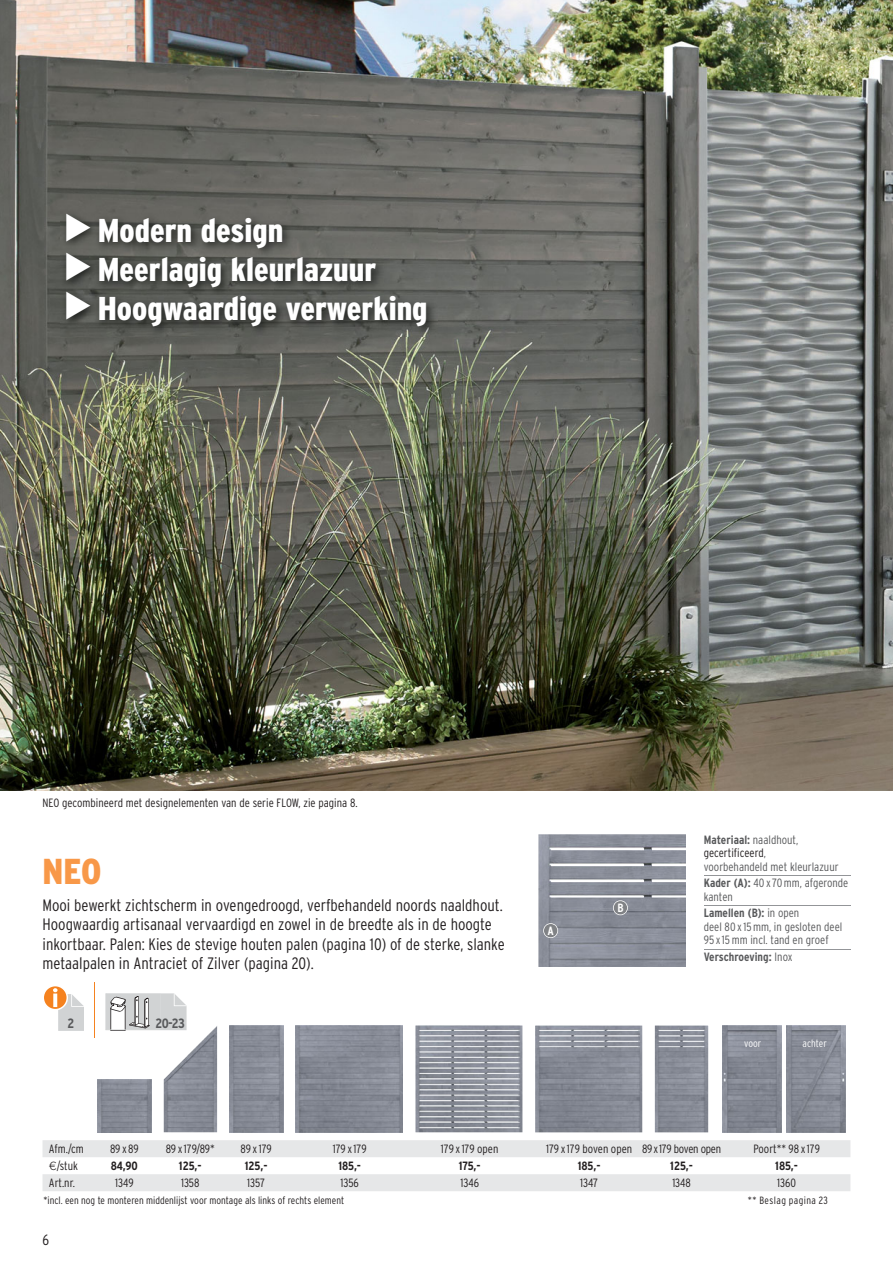
<style>
.page{position:relative;width:893px;height:1263px;background:#fff}
.page>*{position:absolute;margin:0;border:0;box-sizing:border-box;transform-origin:0 0}
.t1{font:900 36px "Interstate Condensed";color:#f89848}
.t2{font:900 33px/39px "Interstate Condensed";color:#fff}
.t3{font:300 16.5px/19.5px "Interstate Condensed";color:#231f20}
.t4{font:300 15px "Interstate Condensed";color:#231f20}
.t5{font:700 13.5px "Interstate Condensed";color:#58595b}
.t6{font:300 12px/17px "Interstate Condensed";color:#231f20}
.t7{font:300 12px/13.5px "Interstate Condensed";color:#58595b}
.t8{font:700 12px "Interstate Condensed";color:#231f20}
.t9{font:700 12px "Interstate Condensed";color:#58595b}
.t10{font:300 12px "Interstate Condensed";letter-spacing:-.02em;color:#231f20}
.t11{font:700 12px "Interstate Condensed";color:#fff}
.t12{font:300 10.5px "Interstate Condensed";color:#231f20}
.t13{font:300 10.5px "Interstate Condensed";letter-spacing:.045em;color:#231f20}
.t14{font:300 10.5px "Interstate Condensed";color:#fff}
.s1{font-family:"Lucida Grande";font-weight:400}
.s2{font-family:"Akzid Grtsk Next"}
.s3{font-weight:700}
.s4{color:#231f20}
.s5{font-weight:300}
</style>
<div class="page">
<img style="left:0;top:0;width:893px;height:791px">
<img style="left:61px;top:209px;width:376px;height:128px">
<img style="left:538px;top:834px;width:147px;height:132px">
<svg style="left:543px;top:923px;width:15px;height:15px"></svg>
<svg style="left:613px;top:900px;width:15px;height:15px"></svg>
<svg style="left:43px;top:1140px;width:807px;height:51px"></svg>
<img style="left:723px;top:1025px;width:59px;height:107px">
<img style="left:787px;top:1025px;width:58px;height:107px">
<img style="left:535px;top:1025px;width:107px;height:107px">
<img style="left:655px;top:1025px;width:53px;height:107px">
<img style="left:415px;top:1025px;width:107px;height:107px">
<img style="left:296px;top:1025px;width:107px;height:107px">
<img style="left:230px;top:1025px;width:53px;height:107px">
<img style="left:172px;top:1026px;width:45px;height:106px">
<img style="left:98px;top:1079px;width:53px;height:53px">
<svg style="left:44px;top:986px;width:40px;height:45px"></svg>
<svg style="left:53px;top:993px;width:4px;height:14px"></svg>
<svg style="left:105px;top:993px;width:82px;height:37px"></svg>
<hr style="left:94px;top:983px;width:1px;height:55px;background:#f5821f">
<hr style="left:704px;top:875px;width:146px;height:1px;background:#939598">
<hr style="left:704px;top:905px;width:146px;height:1px;background:#939598">
<hr style="left:704px;top:949px;width:146px;height:1px;background:#939598">
<h2 class="t2" style="left:64px;top:214px;width:365px"><span class="s1">▶</span> Modern design<br><span class="s1">▶</span> Meerlagig kleurlazuur<br><span class="s1">▶</span> Hoogwaardige verwerking</h2>
<p class="t6" style="left:43px;top:796px;width:317px">NEO gecombineerd met designelementen van de serie FLOW, zie pagina 8.</p>
<h1 class="t1" style="left:43px;top:858px;width:60px">NEO</h1>
<p class="t3" style="left:43px;top:897px;width:464px">Mooi bewerkt zichtscherm in ovengedroogd, verfbehandeld noords naaldhout.<br>Hoogwaardig artisanaal vervaardigd en zowel in de breedte als in de hoogte inkortbaar. Palen: Kies de stevige houten palen (pagina 10) of de sterke, slanke metaalpalen in Antraciet of Zilver (pagina 20).</p>
<p class="t5" style="left:68px;top:1018px;width:9px">2</p>
<p class="t5" style="left:156px;top:1018px;width:31px">20-23</p>
<p class="t6" style="left:49px;top:1141px;width:36px">Afm./cm <span class="s2">€</span>/stuk<br>Art.nr.</p>
<p class="t6" style="left:241px;top:1141px;width:33px">89 x 179</p>
<p class="t6" style="left:166px;top:1141px;width:51px">89 x 179/89*</p>
<p class="t8" style="left:179px;top:1161px;width:24px">125,-</p>
<p class="t6" style="left:181px;top:1175px;width:20px">1358</p>
<p class="t6" style="left:110px;top:1141px;width:30px">89 x 89</p>
<p class="t8" style="left:111px;top:1161px;width:29px">84,90</p>
<p class="t6" style="left:115px;top:1175px;width:20px">1349</p>
<p class="t8" style="left:245px;top:1161px;width:24px">125,-</p>
<p class="t6" style="left:247px;top:1175px;width:19px">1357</p>
<p class="t6" style="left:333px;top:1141px;width:35px">179 x 179</p>
<p class="t8" style="left:338px;top:1161px;width:24px">185,-</p>
<p class="t6" style="left:341px;top:1175px;width:20px">1356</p>
<p class="t12" style="left:43px;top:1196px;width:302px">*incl. een nog te monteren middenlijst voor montage als links of rechts element</p>
<p class="t4" style="left:43px;top:1234px;width:8px">6</p>
<p class="t6" style="left:441px;top:1141px;width:59px">179 x 179 open</p>
<p class="t8" style="left:459px;top:1161px;width:23px">175,-</p>
<p class="t6" style="left:460px;top:1175px;width:20px">1346</p>
<p class="t11" style="left:547px;top:926px;width:8px">A</p>
<p class="t11" style="left:617px;top:903px;width:8px">B</p>
<p class="t7" style="left:704px;top:834px;width:136px"><span class="s3">Materiaal:</span> naaldhout, <span class="s4">gecertificeerd</span>,<br>voorbehandeld met kleurlazuur</p>
<p class="t7" style="left:704px;top:877px;width:146px"><span class="s3">Kader (A):</span> 40 x 70 mm, afgeronde kanten</p>
<p class="t7" style="left:704px;top:907px;width:140px"><span class="s3">Lamellen (B):</span> in open<br>deel 80 x 15 mm, in gesloten deel<br>95 x 15 mm incl. tand en groef</p>
<p class="t9" style="left:704px;top:952px;width:90px">Verschroeving: <span class="s5">Inox</span></p>
<p class="t14" style="left:744px;top:1039px;width:19px">voor</p>
<p class="t14" style="left:803px;top:1039px;width:26px">achter</p>
<p class="t6" style="left:546px;top:1141px;width:87px">179 x 179 boven open</p>
<p class="t8" style="left:578px;top:1161px;width:24px">185,-</p>
<p class="t6" style="left:580px;top:1175px;width:20px">1347</p>
<p class="t10" style="left:642px;top:1144px;width:81px">89 x 179 boven open</p>
<p class="t8" style="left:670px;top:1161px;width:24px">125,-</p>
<p class="t6" style="left:672px;top:1175px;width:20px">1348</p>
<p class="t6" style="left:753px;top:1141px;width:68px">Poort** 98 x 179</p>
<p class="t8" style="left:775px;top:1161px;width:24px">185,-</p>
<p class="t6" style="left:777px;top:1175px;width:20px">1360</p>
<p class="t13" style="left:748px;top:1196px;width:81px">** Beslag pagina 23</p>
</div>
